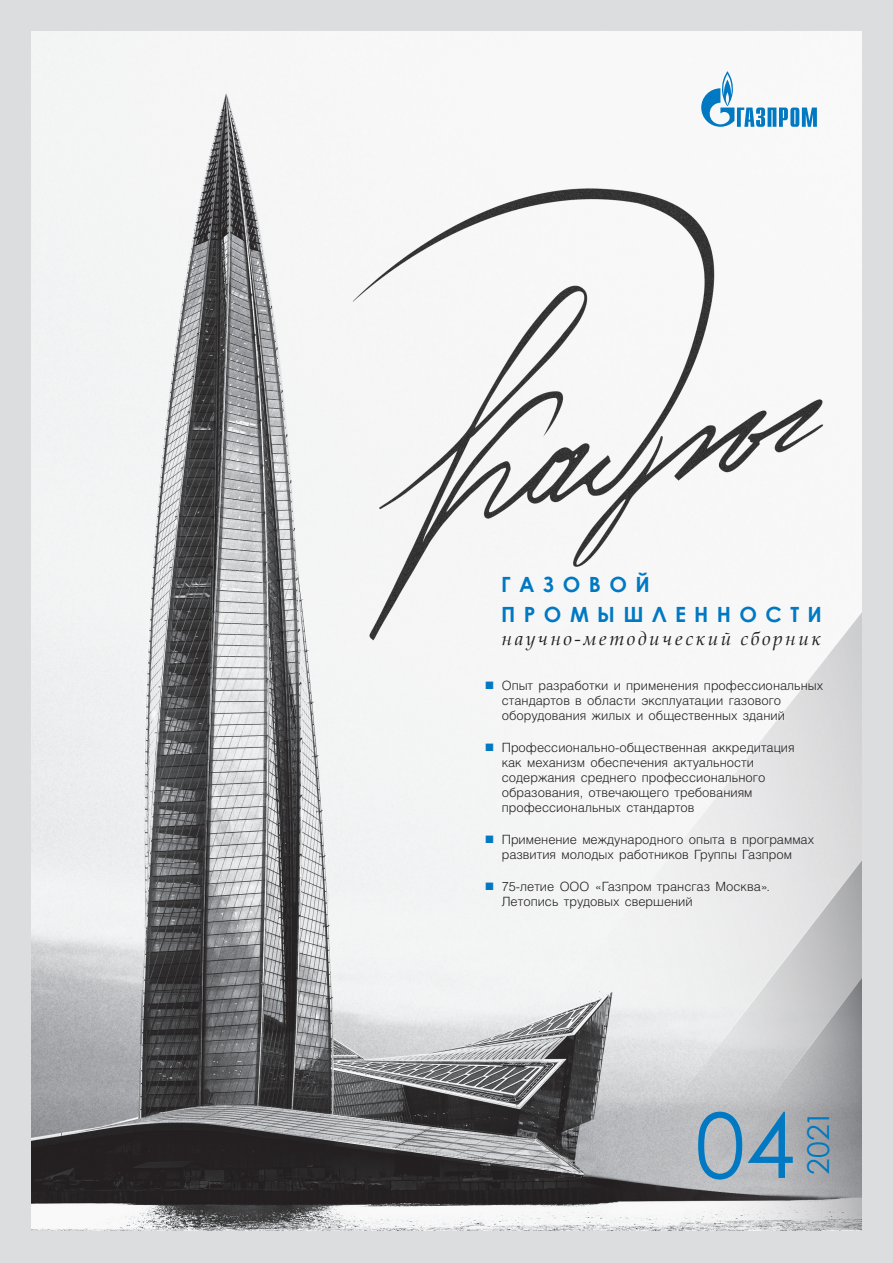
<style>
.page{position:relative;width:893px;height:1263px;background:#dcdddf}
.page>*{position:absolute;margin:0;border:0;box-sizing:border-box;transform-origin:0 0}
.t1{font:90px "Century Gothic";color:#0079c2}
.t2{font:30px "Century Gothic";color:#0079c2}
.t3{font:700 21px/30px "Century Gothic";letter-spacing:.4em;color:#0079c2}
.t4{font:italic 19.35px "Book Antiqua";letter-spacing:.135em;color:#231f20}
.t5{font:300 12.75px/15px "Helios";color:#231f20}
</style>
<div class="page">
<img style="left:32px;top:32px;width:829px;height:1198px">
<svg style="left:518px;top:601px;width:343px;height:448px"></svg>
<svg style="left:669px;top:1203px;width:192px;height:27px"></svg>
<svg style="left:597px;top:849px;width:264px;height:354px"></svg>
<svg style="left:701px;top:71px;width:116px;height:56px;background:#b6d6ea"></svg>
<svg style="left:486px;top:682px;width:7px;height:7px"></svg>
<svg style="left:486px;top:744px;width:7px;height:7px"></svg>
<svg style="left:486px;top:836px;width:7px;height:7px"></svg>
<svg style="left:486px;top:883px;width:7px;height:7px"></svg>
<h3 class="t3" style="left:501px;top:569px;width:322px">ГАЗОВОЙ<br>ПРОМЫШЛЕННОСТИ</h3>
<h3 class="t4" style="left:502px;top:624px;width:321px">научно-методический сборник</h3>
<p class="t5" style="left:502px;top:678px;width:323px">Опыт разработки и применения профессиональных стандартов в области эксплуатации газового оборудования жилых и общественных зданий</p>
<p class="t5" style="left:502px;top:740px;width:294px">Профессионально-общественная аккредитация как механизм обеспечения актуальности содержания среднего профессионального образования, отвечающего требованиям профессиональных стандартов</p>
<p class="t5" style="left:502px;top:832px;width:314px">Применение международного опыта в программах развития молодых работников Группы Газпром</p>
<p class="t5" style="left:502px;top:879px;width:270px">75-летие ООО «Газпром трансгаз Москва».<br>Летопись трудовых свершений</p>
<h1 class="t1" style="left:695px;top:1082px;width:101px">04</h1>
<h2 class="t2" style="left:797px;top:1175px;width:67px;rotate:-90deg">2021</h2>
</div>
